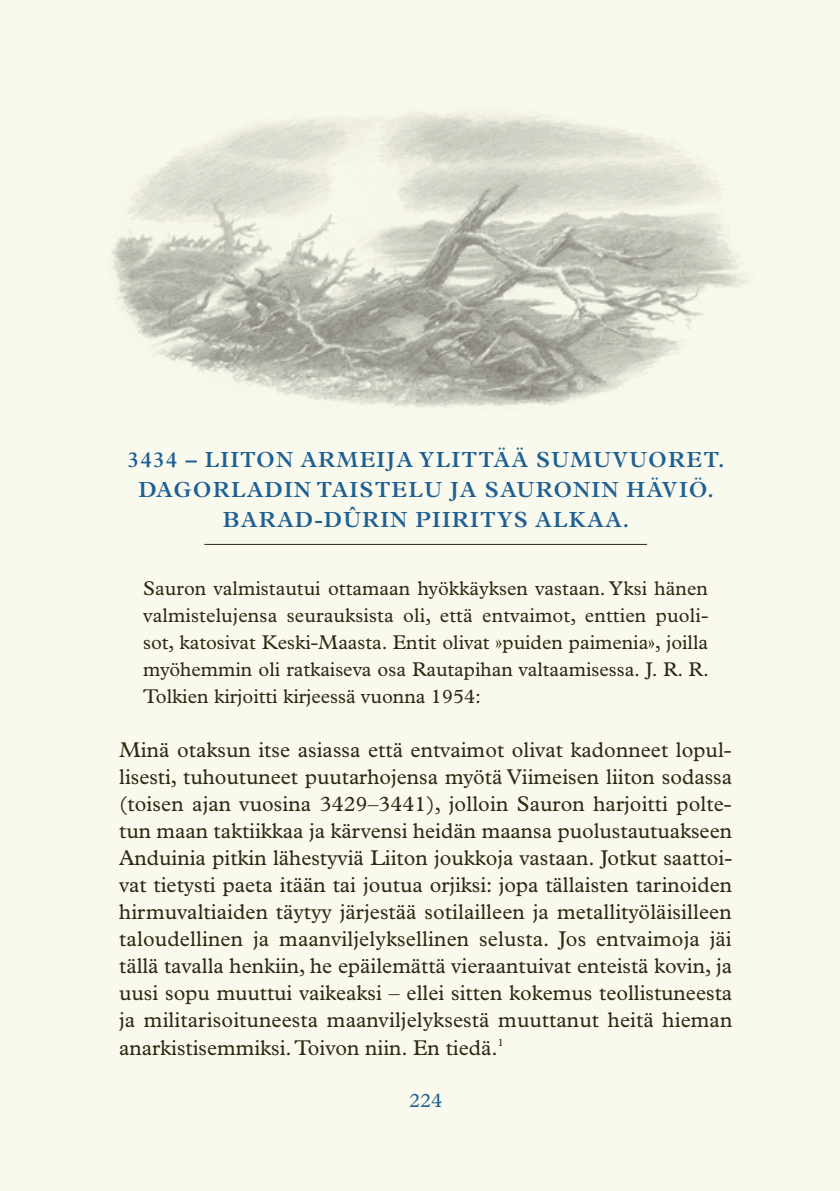
<style>
.page{position:relative;width:840px;height:1191px;background:#fff}
.page>*{position:absolute;margin:0;border:0;box-sizing:border-box;transform-origin:0 0}
.t1{font:600 22px/30px "Plantin MT Pro";letter-spacing:.05em;color:#1d6094;text-align:center}
.t2{font:21.6px/27px "Plantin MT Pro";color:#2f2912;text-align:justify}
.t3{font:20px/27px "Plantin MT Pro";color:#2f2912;text-align:justify}
.t4{font:20px "Plantin MT Pro";color:#1d6094}
</style>
<div class="page">
<div style="left:0;top:0;width:839px;height:1191px;background:#faf9ed"></div>
<img style="left:111px;top:112px;width:636px;height:296px">
<hr style="left:204px;top:544px;width:442px;height:1px;background:#2f2912">
<p class="t1" style="left:127px;top:445px;width:598px">3434 – LIITON ARMEIJA YLITTÄÄ SUMUVUORET.<br>DAGORLADIN TAISTELU JA SAURONIN HÄVIÖ.<br>BARAD-DÛRIN PIIRITYS ALKAA.</p>
<p class="t3" style="left:143px;top:575px;width:567px">Sauron valmistautui ottamaan hyökkäyksen vastaan. Yksi hänen valmistelujensa seurauksista oli, että entvaimot, enttien puoli&shy;sot, katosivat Keski-Maasta. Entit olivat »puiden paimenia», joilla myöhemmin oli ratkaiseva osa Rautapihan valtaamisessa. J. R. R.<br>Tolkien kirjoitti kirjeessä vuonna 1954:</p>
<p class="t2" style="left:119px;top:736px;width:614px">Minä otaksun itse asiassa että entvaimot olivat kadonneet lopul&shy;lisesti, tuhoutuneet puutarhojensa myötä Viimeisen liiton sodassa (toisen ajan vuosina 3429–3441), jolloin Sauron harjoitti polte&shy;tun maan taktiikkaa ja kärvensi heidän maansa puolustautuakseen Anduinia pitkin lähestyviä Liiton joukkoja vastaan. Jotkut saattoi&shy;vat tietysti paeta itään tai joutua orjiksi: jopa tällaisten tarinoiden hirmuvaltiaiden täytyy järjestää sotilailleen ja metallityöläisilleen taloudellinen ja maanviljelyksellinen selusta. Jos entvaimoja jäi tällä tavalla henkiin, he epäilemättä vieraantuivat enteistä kovin, ja uusi sopu muuttui vaikeaksi – ellei sitten kokemus teollistuneesta ja militarisoituneesta maanviljelyksestä muuttanut heitä hieman anarkistisemmiksi. Toivon niin. En tiedä.<sup>1</sup></p>
<p class="t4" style="left:409px;top:1088px;width:35px">224</p>
</div>
